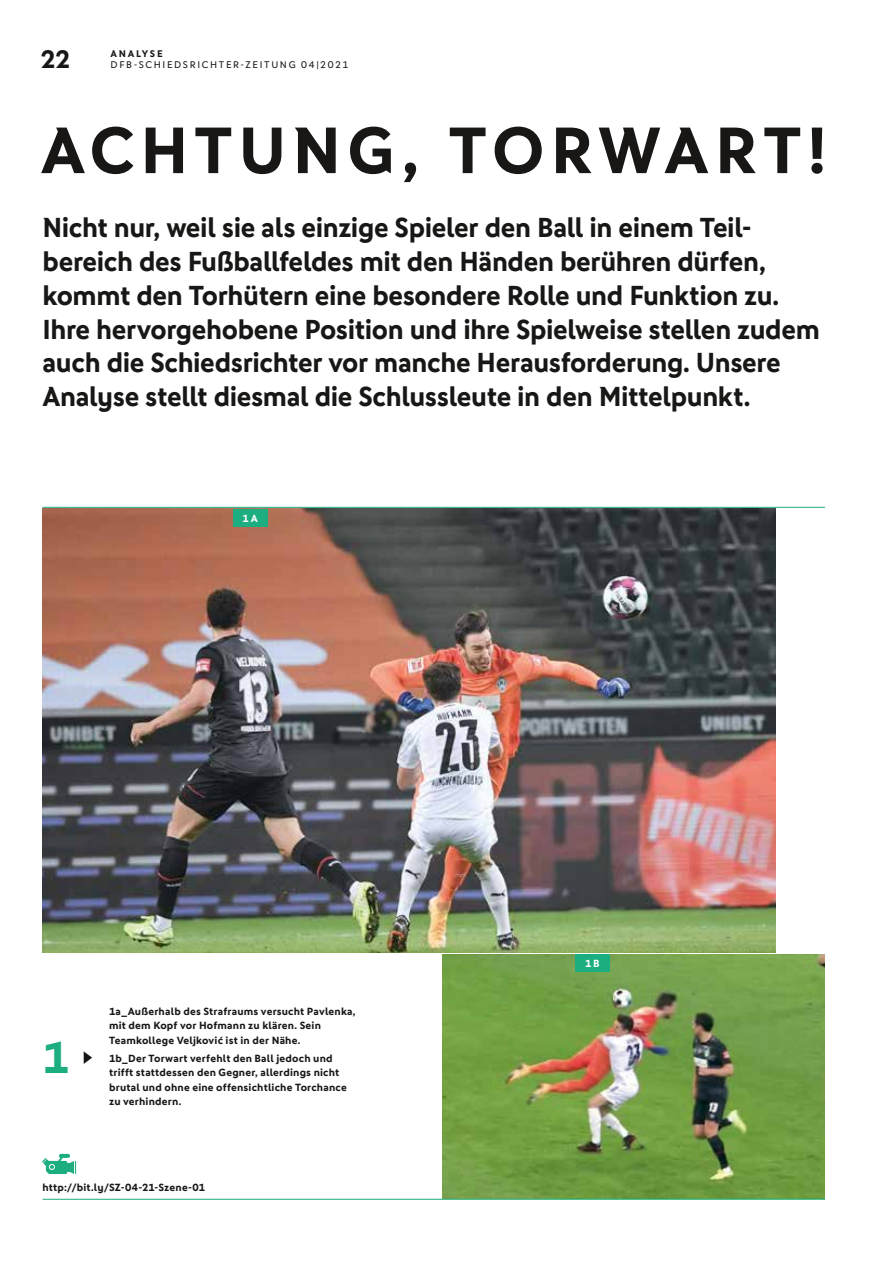
<style>
.page{position:relative;width:893px;height:1263px;background:#fff}
.page>*{position:absolute;margin:0;border:0;box-sizing:border-box;transform-origin:0 0}
.t1{font:700 66px "DFB Sans";letter-spacing:.085em;color:#181716}
.t2{font:700 45px "DFB Sans";color:#1cad80}
.t3{font:700 27.75px/33.8px "DFB Sans";letter-spacing:-.015em;color:#181716;scale:.96 1}
.t4{font:700 25.5px "DFB Sans";color:#181716}
.t5{font:700 10.5px/14.2px "DFB Sans";letter-spacing:.02em;color:#181716}
.t6{font:700 10.5px "DFB Sans";color:#fff}
.t7{font:9.75px "DFB Sans";letter-spacing:.17em;color:#181716}
.t8{font:700 9.75px "DFB Sans";letter-spacing:.175em;color:#181716}
</style>
<div class="page">
<img style="left:442px;top:954px;width:383px;height:245px">
<img style="left:43px;top:509px;width:732px;height:443px">
<hr style="left:43px;top:507px;width:782px;height:1px;background:#1cad80">
<hr style="left:43px;top:1199px;width:782px;height:1px;background:#1cad80">
<svg style="left:84px;top:1051px;width:8px;height:13px"></svg>
<div style="left:233px;top:510px;width:34px;height:17px;background:#1cad80"></div>
<div style="left:575px;top:954px;width:34px;height:17px;background:#1cad80"></div>
<svg style="left:42px;top:1154px;width:34px;height:20px"></svg>
<p class="t4" style="left:40px;top:44px;width:32px">22</p>
<p class="t7" style="left:111px;top:59px;width:239px">DFB-SCHIEDSRICHTER-ZEITUNG 04|2021</p>
<p class="t8" style="left:111px;top:47px;width:54px">ANALYSE</p>
<h1 class="t1" style="left:41px;top:111px;width:787px">ACHTUNG, TORWART!</h1>
<p class="t3" style="left:43px;top:211px;width:811px">Nicht nur, weil sie als einzige Spieler den Ball in einem Teil&shy;bereich des Fußballfeldes mit den Händen berühren dürfen, kommt den Torhütern eine besondere Rolle und Funktion zu.<br>Ihre hervorgehobene Position und ihre Spielweise stellen zudem auch die Schiedsrichter vor manche Herausforderung. Unsere Analyse stellt diesmal die Schlussleute in den Mittelpunkt.</p>
<p class="t6" style="left:242px;top:512px;width:17px">1A</p>
<h2 class="t2" style="left:43px;top:1031px;width:28px">1</h2>
<p class="t5" style="left:109px;top:1004px;width:248px">1a_Außerhalb des Strafraums versucht Pavlenka, mit dem Kopf vor Hofmann zu klären. Sein<br>Teamkollege Veljković ist in der Nähe.</p>
<p class="t5" style="left:109px;top:1051px;width:239px">1b_Der Torwart verfehlt den Ball jedoch und trifft stattdessen den Gegner, allerdings nicht brutal und ohne eine offensichtliche Torchance zu verhindern.</p>
<p class="t5" style="left:43px;top:1180px;width:164px">http://bit.ly/SZ-04-21-Szene-01</p>
<p class="t6" style="left:585px;top:957px;width:16px">1B</p>
</div>
